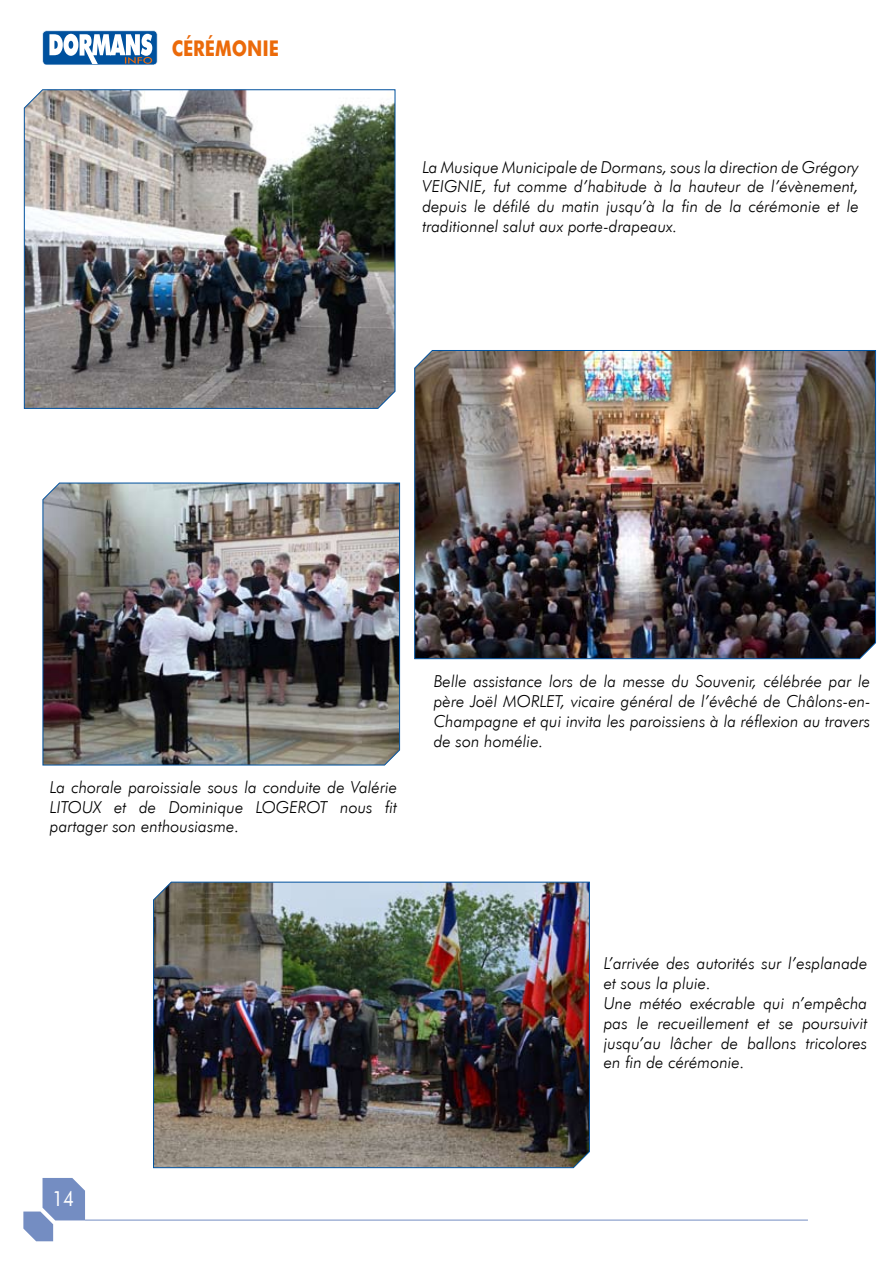
<style>
.page{position:relative;width:893px;height:1263px;background:#fff}
.page>*{position:absolute;margin:0;border:0;box-sizing:border-box;transform-origin:0 0}
.t1{font:700 21.6px "Futura BT";color:#eb6a0a;scale:.83 1}
.t2{font:21px "Futura BT";color:#fff;scale:.9 1}
.t3{font:italic 300 16.5px/19.8px "Futura BT";color:#000;text-align:justify}
</style>
<div class="page">
<img style="left:24px;top:89px;width:372px;height:320px">
<img style="left:42px;top:482px;width:359px;height:284px">
<img style="left:414px;top:350px;width:462px;height:309px">
<img style="left:153px;top:881px;width:437px;height:287px">
<div style="left:43px;top:31px;width:114px;height:34px;background:#00519e;border-radius:4px"></div>
<div style="left:43px;top:31px;width:114px;height:34px;border:1px solid #fff;border-radius:4px"></div>
<svg style="left:49px;top:34px;width:103px;height:30px"></svg>
<hr style="left:85px;top:1220px;width:723px;height:1px;background:#748dc2">
<svg style="left:23px;top:1178px;width:62px;height:63px"></svg>
<h1 class="t1" style="left:172px;top:35px;width:131px">CÉRÉMONIE</h1>
<p class="t3" style="left:422px;top:157px;width:438px">La Musique Municipale de Dormans, sous la direction de Grégory VEIGNIE, fut comme d’habitude à la hauteur de l’évènement, depuis le défilé du matin jusqu’à la fin de la cérémonie et le traditionnel salut aux porte-drapeaux.</p>
<p class="t3" style="left:50px;top:777px;width:349px">La chorale paroissiale sous la conduite de Valérie LITOUX et de Dominique LOGEROT nous fit partager son enthousiasme.</p>
<p class="t3" style="left:434px;top:671px;width:438px">Belle assistance lors de la messe du Souvenir, célébrée par le père Joël MORLET, vicaire général de l’évêché de Châlons-en-Champagne et qui invita les paroissiens à la réflexion au travers de son homélie.</p>
<p class="t3" style="left:604px;top:953px;width:265px;text-align:left">L’arrivée des autorités sur l’esplanade et sous la pluie.<br>Une météo exécrable qui n’empêcha pas le recueillement et se poursuivit jusqu’au lâcher de ballons tricolores en fin de cérémonie.</p>
<p class="t2" style="left:52px;top:1185px;width:26px">14</p>
</div>
